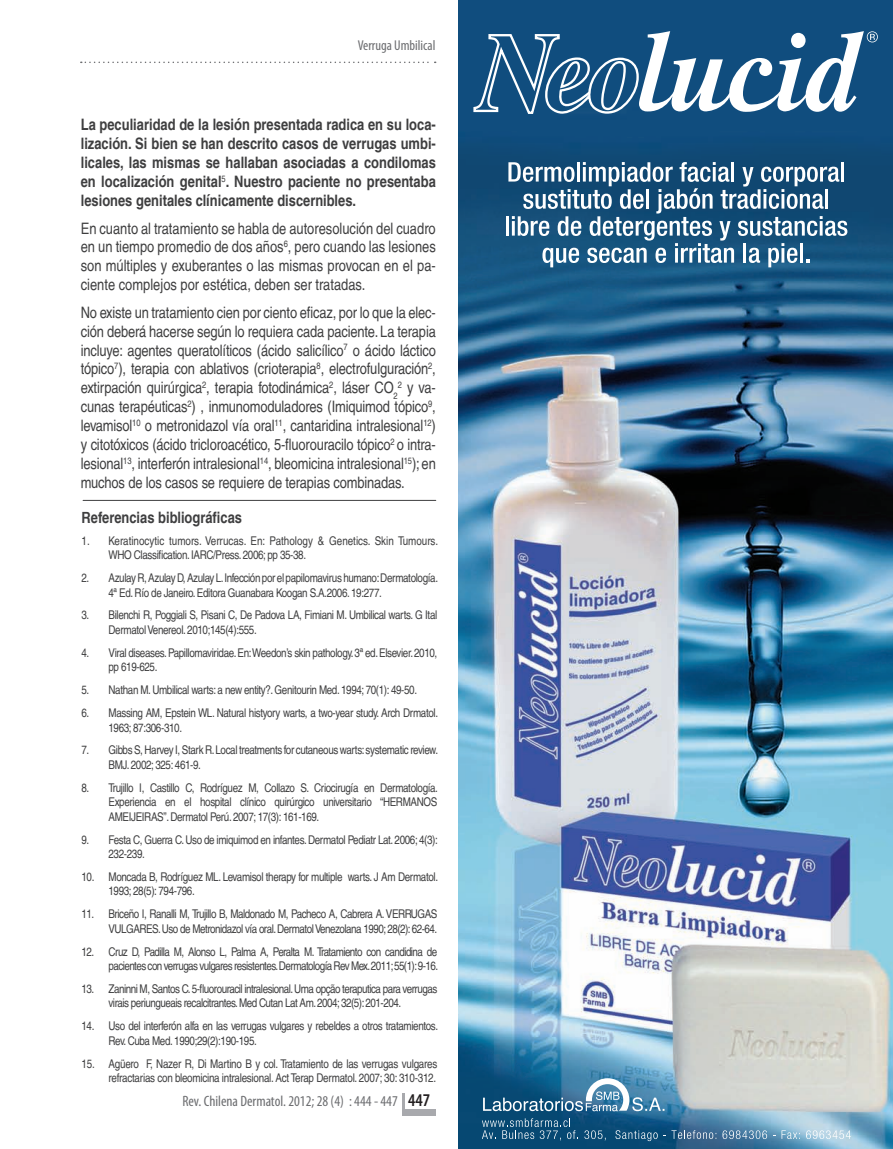
<style>
.page{position:relative;width:893px;height:1149px;background:#fff}
.page>*{position:absolute;margin:0;border:0;box-sizing:border-box;transform-origin:0 0}
.t1{font:condensed 15.75px/18.9px "Helvetica LT";letter-spacing:-.01em;color:#3e3e3f;text-align:justify}
.t2{font:700 condensed 15.75px/18.9px "Helvetica LT";color:#3e3e3f;text-align:justify}
.t3{font:condensed 15px "Myriad Pro";color:#6c6d70}
.t4{font:condensed 14.25px "Myriad Pro";color:#6c6d70}
.pie{font:condensed 12px/14.4px "Helvetica LT";letter-spacing:-.03em;color:#3e3e3f}
.pie-2{font:condensed 12px/14.4px "Helvetica LT";color:#3e3e3f}
.s1{font-weight:600;font-size:18px;color:#231f20}
</style>
<div class="page">
<div style="left:403px;top:1109px;width:33px;height:6px;background:#a8a9ad"></div>
<svg style="left:403px;top:1093px;width:2px;height:16px"></svg>
<svg style="left:81px;top:62px;width:355px;height:1px"></svg>
<img style="left:458px;top:0;width:435px;height:1148px">
<svg style="left:472px;top:31px;width:406px;height:91px"></svg>
<svg style="left:483px;top:1077px;width:181px;height:33px;background:#4b82a5"></svg>
<hr style="left:506px;top:216px;width:3px;height:19px;background:#fff">
<svg style="left:508px;top:162px;width:339px;height:105px"></svg>
<hr style="left:841px;top:162px;width:3px;height:19px;background:#fff">
<svg style="left:584px;top:1129px;width:22px;height:11px"></svg>
<svg style="left:615px;top:1129px;width:101px;height:11px"></svg>
<svg style="left:722px;top:1129px;width:45px;height:9px"></svg>
<svg style="left:781px;top:1129px;width:19px;height:9px"></svg>
<svg style="left:806px;top:1129px;width:45px;height:9px"></svg>
<svg style="left:482px;top:1117px;width:96px;height:23px;background:#296186"></svg>
<svg style="left:82px;top:499px;width:355px;height:2px"></svg>
<p class="t4" style="left:358px;top:37px;width:79px">Verruga Umbilical</p>
<p class="t2" style="left:81px;top:115px;width:357px">La peculiaridad de la lesión presentada radica en su loca&shy;lización. Si bien se han descrito casos de verrugas umbi&shy;licales, las mismas se hallaban asociadas a condilomas en localización genital<sup>5</sup>. Nuestro paciente no presentaba lesiones genitales clínicamente discernibles.</p>
<p class="t1" style="left:81px;top:218px;width:357px">En cuanto al tratamiento se habla de autoresolución del cuadro en un tiempo promedio de dos años<sup>6</sup>, pero cuando las lesiones son múltiples y exuberantes o las mismas provocan en el pa&shy;ciente complejos por estética, deben ser tratadas.</p>
<p class="t1" style="left:81px;top:302px;width:357px">No existe un tratamiento cien por ciento eficaz, por lo que la elec&shy;ción deberá hacerse según lo requiera cada paciente. La terapia incluye: agentes queratolíticos (ácido salicílico<sup>7</sup> o ácido láctico tópico<sup>7</sup>), terapia con ablativos (crioterapia<sup>8</sup>, electrofulguración<sup>2</sup>, extirpación quirúrgica<sup>2</sup>, terapia fotodinámica<sup>2</sup>, láser CO<sub>2</sub><sup>2</sup> y va&shy;cunas terapéuticas<sup>2</sup>) , inmunomoduladores (Imiquimod tópico<sup>9</sup>, levamisol<sup>10</sup> o metronidazol vía oral<sup>11</sup>, cantaridina intralesional<sup>12</sup>) y citotóxicos (ácido tricloroacético, 5-fluorouracilo tópico<sup>2</sup> o intra&shy;lesional<sup>13</sup>, interferón intralesional<sup>14</sup>, bleomicina intralesional<sup>15</sup>); en muchos de los casos se requiere de terapias combinadas.</p>
<p class="t2" style="left:82px;top:508px;width:162px">Referencias bibliográficas</p>
<p class="pie-2" style="left:109px;top:533px;width:331px;text-indent:-27px">1. Keratinocytic tumors. Verrucas. En: Pathology &amp; Genetics. Skin Tumours.<br>WHO Classification. IARC/Press. 2006; pp 35-38.</p>
<p class="pie" style="left:109px;top:570px;width:331px;text-indent:-27px">2. Azulay R, Azulay D, Azulay L.Infección por el papilomavirus humano: Dermatología.<br>4ª Ed. Río de Janeiro. Editora Guanabara Koogan S.A.2006. 19:277.</p>
<p class="pie" style="left:109px;top:608px;width:330px;text-indent:-27px">3. Bilenchi R, Poggiali S, Pisani C, De Padova LA, Fimiani M. Umbilical warts. G Ital<br>Dermatol Venereol. 2010;145(4):555.</p>
<p class="pie" style="left:109px;top:645px;width:330px;text-indent:-27px">4. Viral diseases. Papillomaviridae. En:Weedon’s skin pathology. 3ª ed. Elsevier. 2010, pp 619-625.</p>
<p class="pie" style="left:82px;top:682px;width:337px">5. Nathan M. Umbilical warts: a new entity?. Genitourin Med. 1994; 70(1): 49-50.</p>
<p class="pie" style="left:109px;top:705px;width:331px;text-indent:-27px">6. Massing AM, Epstein WL. Natural histyory warts, a two-year study. Arch Drmatol.<br>1963; 87:306-310.</p>
<p class="pie" style="left:109px;top:742px;width:331px;text-indent:-27px">7. Gibbs S, Harvey I, Stark R. Local treatments for cutaneous warts: systematic review.<br>BMJ. 2002; 325: 461-9.</p>
<p class="pie" style="left:109px;top:780px;width:331px;text-align:justify;text-indent:-27px">8. Trujillo I, Castillo C, Rodríguez M, Collazo S. Criocirugía en Dermatología.<br>Experiencia en el hospital clínico quirúrgico universitario “HERMANOS AMEIJEIRAS”. Dermatol Perú. 2007; 17(3): 161-169.</p>
<p class="pie" style="left:109px;top:831px;width:331px;text-indent:-27px">9. Festa C, Guerra C. Uso de imiquimod en infantes. Dermatol Pediatr Lat. 2006; 4(3):<br>232-239.</p>
<p class="pie" style="left:109px;top:869px;width:331px;text-indent:-27px">10. Moncada B, Rodríguez ML. Levamisol therapy for multiple warts. J Am Dermatol.<br>1993; 28(5): 794-796.</p>
<p class="pie" style="left:82px;top:906px;width:357px;text-align:right">11. Briceño I, Ranalli M, Trujillo B, Maldonado M, Pacheco A, Cabrera A. VERRUGAS<br>VULGARES. Uso de Metronidazol vía oral. Dermatol Venezolana 1990; 28(2): 62-64.</p>
<p class="pie" style="left:82px;top:943px;width:358px;text-align:right">12. Cruz D, Padilla M, Alonso L, Palma A, Peralta M. Tratamiento con candidina de pacientes con verrugas vulgares resistentes.Dermatología Rev Mex.2011;55(1):9-16.</p>
<p class="pie" style="left:109px;top:981px;width:330px;text-indent:-27px">13. Zaninni M, Santos C. 5-fluorouracil intralesional. Uma opção teraputica para verrugas virais periungueais recalcitrantes. Med Cutan Lat Am. 2004; 32(5): 201-204.</p>
<p class="pie" style="left:109px;top:1018px;width:331px;text-indent:-27px">14. Uso del interferón alfa en las verrugas vulgares y rebeldes a otros tratamientos.<br>Rev. Cuba Med. 1990;29(2):190-195.</p>
<p class="pie" style="left:82px;top:1055px;width:357px;text-align:right">15. Agüero F, Nazer R, Di Martino B y col. Tratamiento de las verrugas vulgares refractarias con bleomicina intralesional. Act Terap Dermatol. 2007; 30: 310-312.</p>
<p class="t3" style="left:182px;top:1091px;width:249px">Rev. Chilena Dermatol. 2012; 28 (4) : 444 - 447 <span class="s1">447</span></p>
</div>
